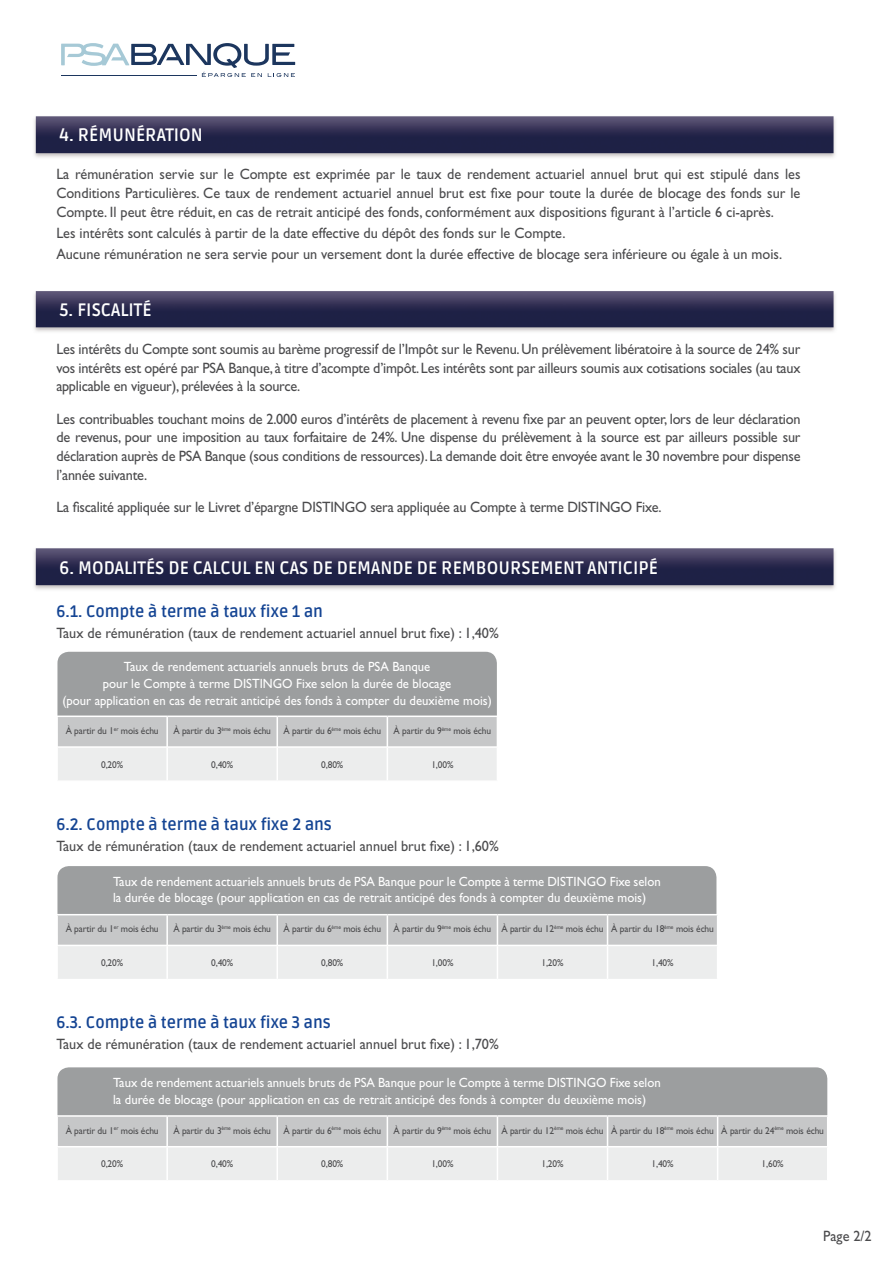
<style>
.page{position:relative;width:893px;height:1263px;background:#fff}
.page>*{position:absolute;margin:0;border:0;box-sizing:border-box;transform-origin:0 0}
.t1{font:700 18px "Ruda";color:#fff;scale:.95 1}
.t2{font:700 16.5px "Ruda";color:#144493;scale:.95 1}
.t3{font:15px/18.8px "Gill Sans Std";color:#4b4b4d;text-align:justify;scale:.95 1}
.t4{font:13.35px/16.8px "Gill Sans Std";color:#fff;scale:.95 1}
.t5{font:9.9px "Gill Sans Std";letter-spacing:-.015em;color:#4b4b4d;scale:.95 1}
</style>
<div class="page">
<svg style="left:61px;top:43px;width:234px;height:34px"></svg>
<img style="left:34px;top:116px;width:802px;height:42px">
<img style="left:34px;top:291px;width:802px;height:41px">
<img style="left:34px;top:548px;width:802px;height:42px">
<div style="left:57px;top:652px;width:440px;height:90px;background:#9c9e9f;border-radius:11px"></div>
<hr style="left:56px;top:715px;width:111px;height:2px;background:#fff">
<hr style="left:167px;top:715px;width:110px;height:2px;background:#fff">
<hr style="left:277px;top:715px;width:110px;height:2px;background:#fff">
<hr style="left:387px;top:715px;width:111px;height:2px;background:#fff">
<svg style="left:57px;top:716px;width:440px;height:64px;background:#dadbdc"></svg>
<hr style="left:56px;top:746px;width:111px;height:2px;background:#fff">
<hr style="left:167px;top:746px;width:110px;height:2px;background:#fff">
<hr style="left:166px;top:748px;width:2px;height:32px;background:#fff">
<hr style="left:277px;top:746px;width:110px;height:2px;background:#fff">
<hr style="left:276px;top:748px;width:2px;height:32px;background:#fff">
<hr style="left:387px;top:746px;width:111px;height:2px;background:#fff">
<hr style="left:387px;top:748px;width:1px;height:32px;background:#fff">
<hr style="left:56px;top:748px;width:2px;height:32px;background:#fff">
<div style="left:57px;top:866px;width:659px;height:78px;background:#9c9e9f;border-radius:11px"></div>
<hr style="left:56px;top:914px;width:111px;height:1px;background:#fff">
<hr style="left:167px;top:914px;width:110px;height:1px;background:#fff">
<hr style="left:277px;top:914px;width:110px;height:1px;background:#fff">
<hr style="left:387px;top:914px;width:110px;height:1px;background:#fff">
<hr style="left:497px;top:914px;width:110px;height:1px;background:#fff">
<hr style="left:607px;top:914px;width:111px;height:1px;background:#fff">
<svg style="left:57px;top:915px;width:660px;height:64px;background:#dcddde"></svg>
<hr style="left:56px;top:945px;width:111px;height:1px;background:#fff">
<hr style="left:167px;top:945px;width:110px;height:1px;background:#fff">
<hr style="left:166px;top:946px;width:2px;height:33px;background:#fff">
<hr style="left:277px;top:945px;width:110px;height:1px;background:#fff">
<hr style="left:276px;top:946px;width:2px;height:33px;background:#fff">
<hr style="left:387px;top:945px;width:110px;height:1px;background:#fff">
<hr style="left:387px;top:946px;width:1px;height:33px;background:#fff">
<hr style="left:497px;top:945px;width:110px;height:1px;background:#fff">
<hr style="left:497px;top:946px;width:1px;height:33px;background:#fff">
<hr style="left:607px;top:945px;width:111px;height:1px;background:#fff">
<hr style="left:607px;top:946px;width:1px;height:33px;background:#fff">
<hr style="left:56px;top:946px;width:2px;height:33px;background:#fff">
<div style="left:57px;top:1067px;width:770px;height:78px;background:#9c9e9f;border-radius:11px"></div>
<hr style="left:56px;top:1115px;width:111px;height:2px;background:#fff">
<hr style="left:167px;top:1115px;width:110px;height:2px;background:#fff">
<hr style="left:277px;top:1115px;width:110px;height:2px;background:#fff">
<hr style="left:387px;top:1115px;width:110px;height:2px;background:#fff">
<hr style="left:497px;top:1115px;width:110px;height:2px;background:#fff">
<hr style="left:607px;top:1115px;width:111px;height:2px;background:#fff">
<hr style="left:718px;top:1115px;width:110px;height:2px;background:#fff">
<svg style="left:57px;top:1116px;width:771px;height:64px;background:#dbdbdc"></svg>
<hr style="left:56px;top:1146px;width:111px;height:1px;background:#fff">
<hr style="left:167px;top:1146px;width:110px;height:1px;background:#fff">
<hr style="left:166px;top:1147px;width:2px;height:33px;background:#fff">
<hr style="left:277px;top:1146px;width:110px;height:1px;background:#fff">
<hr style="left:276px;top:1147px;width:2px;height:33px;background:#fff">
<hr style="left:387px;top:1146px;width:110px;height:1px;background:#fff">
<hr style="left:387px;top:1147px;width:1px;height:33px;background:#fff">
<hr style="left:497px;top:1146px;width:110px;height:1px;background:#fff">
<hr style="left:497px;top:1147px;width:1px;height:33px;background:#fff">
<hr style="left:607px;top:1146px;width:111px;height:1px;background:#fff">
<hr style="left:607px;top:1147px;width:1px;height:33px;background:#fff">
<hr style="left:718px;top:1146px;width:110px;height:1px;background:#fff">
<hr style="left:717px;top:1147px;width:1px;height:33px;background:#fff">
<hr style="left:827px;top:1147px;width:1px;height:33px;background:#fff">
<hr style="left:56px;top:1147px;width:2px;height:33px;background:#fff">
<p class="t1" style="left:60px;top:125px;width:152px">4. RÉMUNÉRATION</p>
<p class="t3" style="left:56px;top:165px;width:785px">La rémunération servie sur le Compte est exprimée par le taux de rendement actuariel annuel brut qui est stipulé dans les Conditions Particulières. Ce taux de rendement actuariel annuel brut est fixe pour toute la durée de blocage des fonds sur le Compte. Il peut être réduit, en cas de retrait anticipé des fonds, conformément aux dispositions figurant à l’article 6 ci-après.</p>
<p class="t3" style="left:56px;top:222px;width:765px;line-height:20.9px">Les intérêts sont calculés à partir de la date effective du dépôt des fonds sur le Compte.<br>Aucune rémunération ne sera servie pour un versement dont la durée effective de blocage sera inférieure ou égale à un mois.</p>
<p class="t1" style="left:60px;top:299px;width:98px">5. FISCALITÉ</p>
<p class="t3" style="left:56px;top:339px;width:785px">Les intérêts du Compte sont soumis au barème progressif de l’Impôt sur le Revenu. Un prélèvement libératoire à la source de 24% sur vos intérêts est opéré par PSA Banque, à titre d’acompte d’impôt. Les intérêts sont par ailleurs soumis aux cotisations sociales (au taux applicable en vigueur), prélevées à la source.</p>
<p class="t3" style="left:56px;top:409px;width:785px">Les contribuables touchant moins de 2.000 euros d’intérêts de placement à revenu fixe par an peuvent opter, lors de leur déclaration de revenus, pour une imposition au taux forfaitaire de 24%. Une dispense du prélèvement à la source est par ailleurs possible sur déclaration auprès de PSA Banque (sous conditions de ressources). La demande doit être envoyée avant le 30 novembre pour dispense l’année suivante.</p>
<p class="t3" style="left:56px;top:498px;width:639px">La fiscalité appliquée sur le Livret d’épargne DISTINGO sera appliquée au Compte à terme DISTINGO Fixe.</p>
<p class="t1" style="left:60px;top:557px;width:631px">6. MODALITÉS DE CALCUL EN CAS DE DEMANDE DE REMBOURSEMENT ANTICIPÉ</p>
<p class="t2" style="left:56px;top:602px;width:282px">6.1. COMPTE À TERME À TAUX FIXE 1 AN</p>
<p class="t3" style="left:56px;top:623px;width:467px">Taux de rémunération (taux de rendement actuariel annuel brut fixe) : 1,40%</p>
<p class="t4" style="left:62px;top:658px;width:454px;text-align:center">Taux de rendement actuariels annuels bruts de PSA Banque<br>pour le Compte à terme DISTINGO Fixe selon la durée de blocage<br>(pour application en cas de retrait anticipé des fonds à compter du deuxième mois)</p>
<p class="t5" style="left:66px;top:725px;width:99px">À partir du 1<sup>er</sup> mois échu</p>
<p class="t5" style="left:173px;top:725px;width:104px">À partir du 3<sup>ème</sup> mois échu</p>
<p class="t5" style="left:284px;top:725px;width:104px">À partir du 6<sup>ème</sup> mois échu</p>
<p class="t5" style="left:394px;top:725px;width:104px">À partir du 9<sup>ème</sup> mois échu</p>
<p class="t5" style="left:101px;top:758px;width:25px">0,20%</p>
<p class="t5" style="left:211px;top:758px;width:25px">0,40%</p>
<p class="t5" style="left:321px;top:758px;width:25px">0,80%</p>
<p class="t5" style="left:431px;top:758px;width:25px">1,00%</p>
<p class="t2" style="left:56px;top:815px;width:292px">6.2. COMPTE À TERME À TAUX FIXE 2 ANS</p>
<p class="t3" style="left:56px;top:836px;width:467px">Taux de rémunération (taux de rendement actuariel annuel brut fixe) : 1,60%</p>
<p class="t4" style="left:113px;top:873px;width:578px">Taux de rendement actuariels annuels bruts de PSA Banque pour le Compte à terme DISTINGO Fixe selon la durée de blocage (pour application en cas de retrait anticipé des fonds à compter du deuxième mois)</p>
<p class="t5" style="left:66px;top:923px;width:99px">À partir du 1<sup>er</sup> mois échu</p>
<p class="t5" style="left:173px;top:923px;width:104px">À partir du 3<sup>ème</sup> mois échu</p>
<p class="t5" style="left:284px;top:923px;width:104px">À partir du 6<sup>ème</sup> mois échu</p>
<p class="t5" style="left:394px;top:923px;width:339px">À partir du 9<sup>ème</sup> mois échu À partir du 12<sup>ème</sup> mois échu À partir du 18<sup>ème</sup> mois échu</p>
<p class="t5" style="left:101px;top:957px;width:25px">0,20%</p>
<p class="t5" style="left:211px;top:957px;width:25px">0,40%</p>
<p class="t5" style="left:321px;top:957px;width:25px">0,80%</p>
<p class="t5" style="left:431px;top:957px;width:25px">1,00%</p>
<p class="t5" style="left:541px;top:957px;width:25px">1,20%</p>
<p class="t5" style="left:652px;top:957px;width:25px">1,40%</p>
<p class="t2" style="left:56px;top:1013px;width:290px">6.3. COMPTE À TERME À TAUX FIXE 3 ANS</p>
<p class="t3" style="left:56px;top:1034px;width:467px">Taux de rémunération (taux de rendement actuariel annuel brut fixe) : 1,70%</p>
<p class="t4" style="left:113px;top:1074px;width:578px">Taux de rendement actuariels annuels bruts de PSA Banque pour le Compte à terme DISTINGO Fixe selon la durée de blocage (pour application en cas de retrait anticipé des fonds à compter du deuxième mois)</p>
<p class="t5" style="left:66px;top:1125px;width:99px">À partir du 1<sup>er</sup> mois échu</p>
<p class="t5" style="left:173px;top:1125px;width:104px">À partir du 3<sup>ème</sup> mois échu</p>
<p class="t5" style="left:284px;top:1125px;width:104px">À partir du 6<sup>ème</sup> mois échu</p>
<p class="t5" style="left:394px;top:1125px;width:455px">À partir du 9<sup>ème</sup> mois échu À partir du 12<sup>ème</sup> mois échu À partir du 18<sup>ème</sup> mois échu À partir du 24<sup>ème</sup> mois échu</p>
<p class="t5" style="left:101px;top:1158px;width:25px">0,20%</p>
<p class="t5" style="left:211px;top:1158px;width:25px">0,40%</p>
<p class="t5" style="left:321px;top:1158px;width:25px">0,80%</p>
<p class="t5" style="left:431px;top:1158px;width:25px">1,00%</p>
<p class="t5" style="left:541px;top:1158px;width:25px">1,20%</p>
<p class="t5" style="left:652px;top:1158px;width:25px">1,40%</p>
<p class="t5" style="left:762px;top:1158px;width:25px">1,60%</p>
<p class="t3" style="left:823px;top:1227px;width:53px">Page 2/2</p>
</div>
